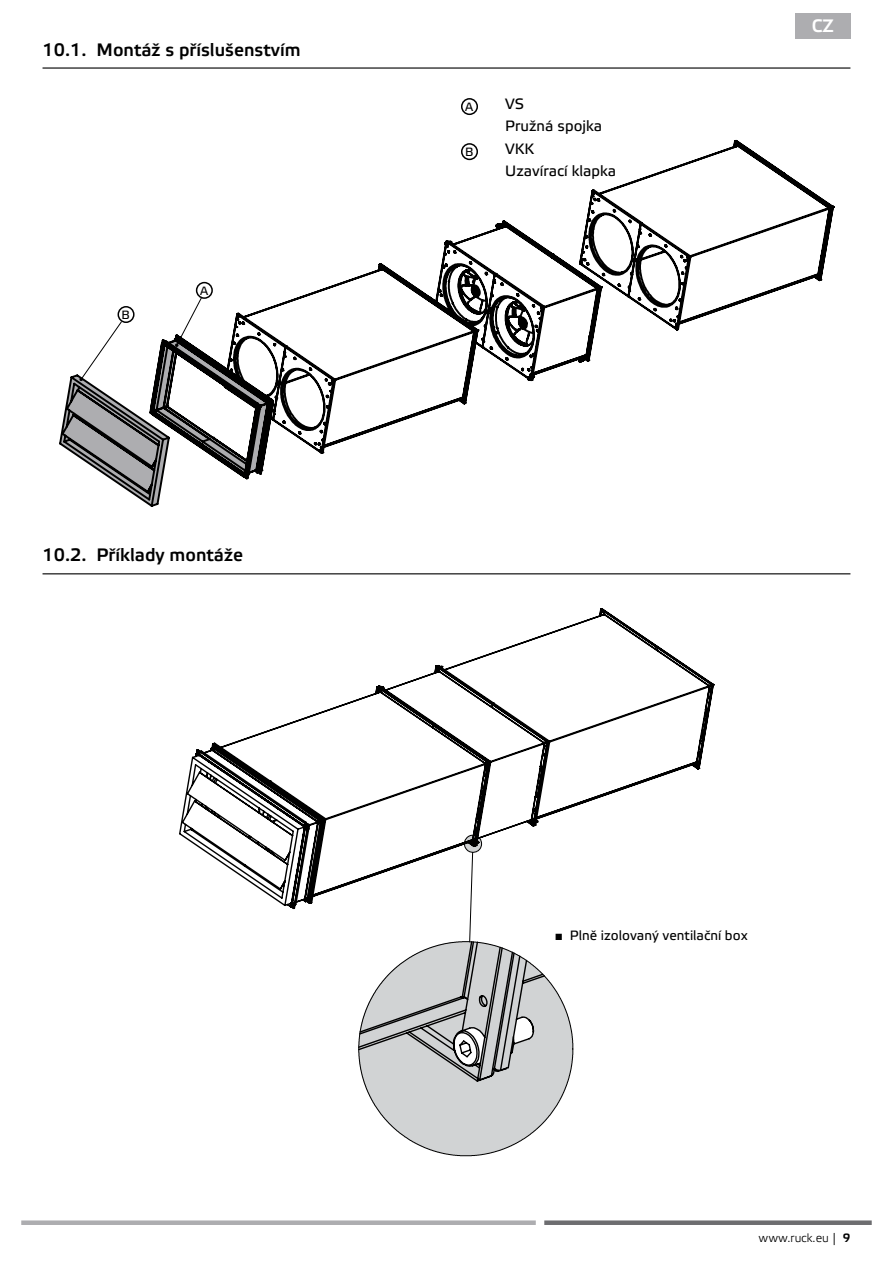
<style>
.page{position:relative;width:893px;height:1263px;background:#fff}
.page>*{position:absolute;margin:0;border:0;box-sizing:border-box;transform-origin:0 0}
.t1{font:500 18px "Etelka";color:#000}
.t2{font:500 18px "Etelka";color:#fff}
.t3{font:15px/22.2px "Etelka Text";color:#000}
.t4{font:13.5px "Etelka Text";color:#000}
.t5{font:300 12px "Etelka";color:#000}
.t6{font:12px "Etelka Text";color:#000}
.s1{font-family:"Arial"}
.s2{font-weight:500}
</style>
<div class="page">
<div style="left:21px;top:1220px;width:515px;height:5px;background:#adadb0"></div>
<div style="left:544px;top:1220px;width:328px;height:5px;background:#6d6d70"></div>
<svg style="left:59px;top:139px;width:776px;height:368px"></svg>
<div style="left:196px;top:282px;width:17px;height:17px;border:2px solid #000;border-radius:50%"></div>
<svg style="left:60px;top:297px;width:209px;height:209px"></svg>
<svg style="left:179px;top:608px;width:536px;height:302px"></svg>
<svg style="left:364px;top:977px;width:210px;height:180px"></svg>
<svg style="left:357px;top:834px;width:189px;height:249px"></svg>
<div style="left:795px;top:13px;width:55px;height:25px;background:#adadb0"></div>
<hr style="left:43px;top:67px;width:807px;height:2px;background:#000">
<hr style="left:43px;top:573px;width:807px;height:1px;background:#000">
<div style="left:461px;top:98px;width:17px;height:17px;border:2px solid #000;border-radius:50%"></div>
<div style="left:461px;top:143px;width:17px;height:17px;border:2px solid #000;border-radius:50%"></div>
<p class="t1" style="left:43px;top:39px;width:260px">10.1. Montáž s příslušenstvím</p>
<p class="t6" style="left:122px;top:308px;width:10px">B</p>
<p class="t6" style="left:200px;top:284px;width:10px">A</p>
<p class="t1" style="left:43px;top:545px;width:202px">10.2. Příklady montáže</p>
<p class="t6" style="left:465px;top:100px;width:10px">A</p>
<p class="t3" style="left:505px;top:93px;width:98px">VS<br>Pružná spojka</p>
<p class="t6" style="left:465px;top:145px;width:10px">B</p>
<p class="t3" style="left:505px;top:138px;width:112px">VKK<br>Uzavírací klapka</p>
<p class="t2" style="left:812px;top:16px;width:23px">CZ</p>
<p class="t4" style="left:555px;top:927px;width:194px"><span class="s1">■</span> Plně izolovaný ventilační box</p>
<p class="t5" style="left:759px;top:1231px;width:93px">www.ruck.eu | <span class="s2">9</span></p>
</div>
